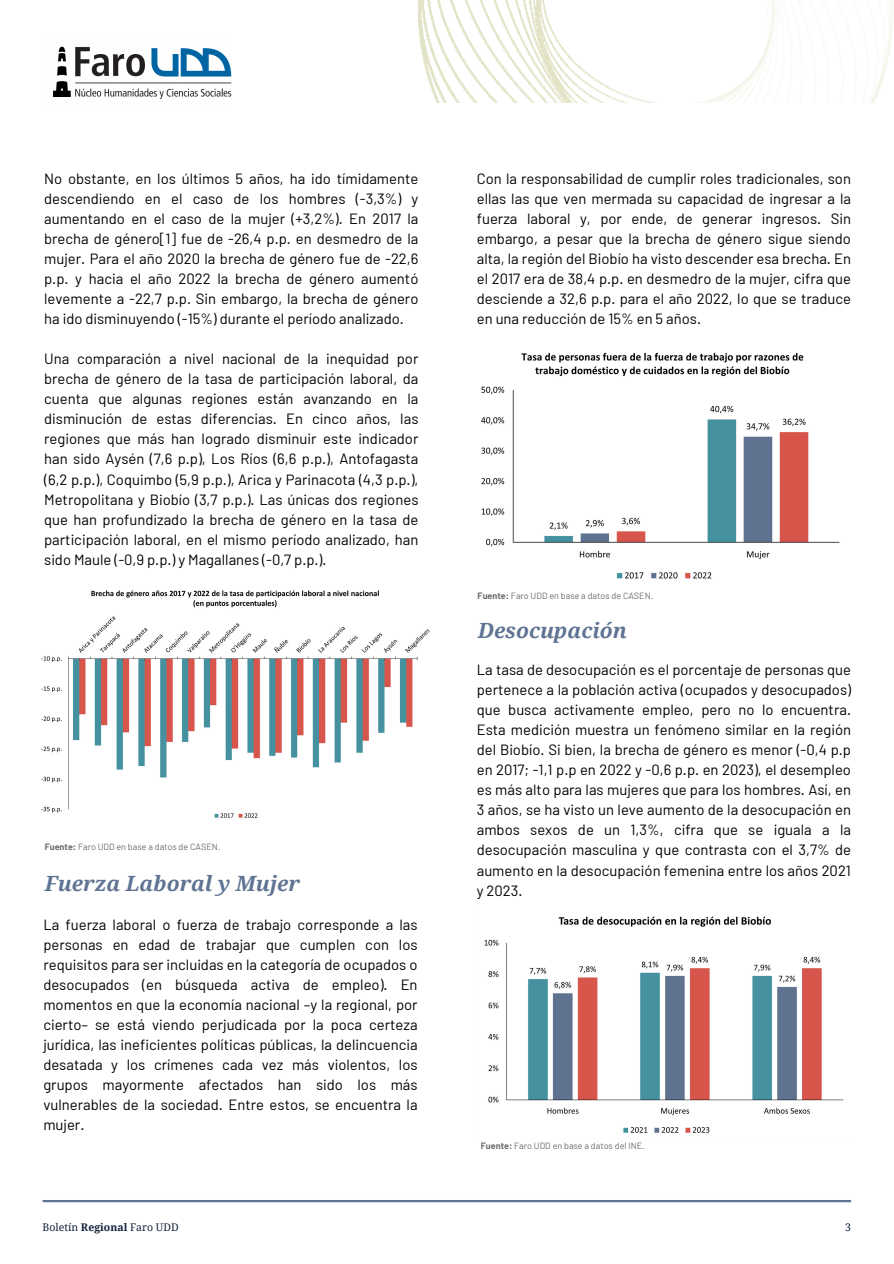
<style>
.page{position:relative;width:894px;height:1264px;background:#fff}
.page>*{position:absolute;margin:0;border:0;box-sizing:border-box;transform-origin:0 0}
.t1{font:italic 700 21px "Noto Serif";color:#5f7393}
.t2{font:14.85px/20px "Barlow";color:#000;text-align:justify}
.t3{font:10.5px "Noto Serif";color:#15233d}
.t4{font:9px "Barlow";color:#6d6d6d}
.s1{font-weight:700}
</style>
<div class="page">
<hr style="left:43px;top:1199px;width:807px;height:3px;background:#5f7393">
<img style="left:53px;top:46px;width:179px;height:53px">
<img style="left:418px;top:0;width:475px;height:102px">
<img style="left:41px;top:590px;width:388px;height:228px">
<img style="left:481px;top:352px;width:359px;height:227px">
<img style="left:484px;top:916px;width:360px;height:217px">
<p class="t2" style="left:44px;top:168px;width:375px">No obstante, en los últimos 5 años, ha ido tímidamente descendiendo en el caso de los hombres (-3,3%) y aumentando en el caso de la mujer (+3,2%). En 2017 la brecha de género[1] fue de -26,4 p.p. en desmedro de la mujer. Para el año 2020 la brecha de género fue de -22,6 p.p. y hacia el año 2022 la brecha de género aumentó levemente a -22,7 p.p. Sin embargo, la brecha de género ha ido disminuyendo (-15%) durante el período analizado.</p>
<p class="t2" style="left:44px;top:348px;width:375px">Una comparación a nivel nacional de la inequidad por brecha de género de la tasa de participación laboral, da cuenta que algunas regiones están avanzando en la disminución de estas diferencias. En cinco años, las regiones que más han logrado disminuir este indicador han sido Aysén (7,6 p.p), Los Ríos (6,6 p.p.), Antofagasta (6,2 p.p.), Coquimbo (5,9 p.p.), Arica y Parinacota (4,3 p.p.), Metropolitana y Biobío (3,7 p.p.). Las únicas dos regiones que han profundizado la brecha de género en la tasa de participación laboral, en el mismo período analizado, han sido Maule (-0,9 p.p.) y Magallanes (-0,7 p.p.).</p>
<h1 class="t4" style="left:45px;top:840px;width:177px"><span class="s1">Fuente:</span> Faro UDD en base a datos de CASEN.</h1>
<h2 class="t1" style="left:45px;top:868px;width:256px">Fuerza Laboral y Mujer</h2>
<p class="t2" style="left:43px;top:913px;width:375px">La fuerza laboral o fuerza de trabajo corresponde a las personas en edad de trabajar que cumplen con los requisitos para ser incluidas en la categoría de ocupados o desocupados (en búsqueda activa de empleo). En momentos en que la economía nacional –y la regional, por cierto– se está viendo perjudicada por la poca certeza jurídica, las ineficientes políticas públicas, la delincuencia desatada y los crímenes cada vez más violentos, los grupos mayormente afectados han sido los más vulnerables de la sociedad. Entre estos, se encuentra la mujer.</p>
<h1 class="t2" style="left:476px;top:168px;width:375px">Con la responsabilidad de cumplir roles tradicionales, son ellas las que ven mermada su capacidad de ingresar a la fuerza laboral y, por ende, de generar ingresos. Sin embargo, a pesar que la brecha de género sigue siendo alta, la región del Biobío ha visto descender esa brecha. En el 2017 era de 38,4 p.p. en desmedro de la mujer, cifra que desciende a 32,6 p.p. para el año 2022, lo que se traduce en una reducción de 15% en 5 años.</h1>
<h2 class="t4" style="left:477px;top:590px;width:177px"><span class="s1">Fuente:</span> Faro UDD en base a datos de CASEN.</h2>
<p class="t1" style="left:478px;top:616px;width:150px">Desocupación</p>
<p class="t2" style="left:476px;top:659px;width:375px">La tasa de desocupación es el porcentaje de personas que pertenece a la población activa (ocupados y desocupados) que busca activamente empleo, pero no lo encuentra.<br>Esta medición muestra un fenómeno similar en la región del Biobío. Si bien, la brecha de género es menor (-0,4 p.p en 2017; -1,1 p.p en 2022 y -0,6 p.p. en 2023), el desempleo es más alto para las mujeres que para los hombres. Así, en 3 años, se ha visto un leve aumento de la desocupación en ambos sexos de un 1,3%, cifra que se iguala a la desocupación masculina y que contrasta con el 3,7% de aumento en la desocupación femenina entre los años 2021 y 2023.</p>
<h3 class="t4" style="left:481px;top:1140px;width:165px"><span class="s1">Fuente:</span> Faro UDD en base a datos del INE.</h3>
<h2 class="t3" style="left:43px;top:1219px;width:138px">Boletín <span class="s1">Regional</span> Faro UDD</h2>
<p class="t3" style="left:845px;top:1219px;width:7px">3</p>
</div>
